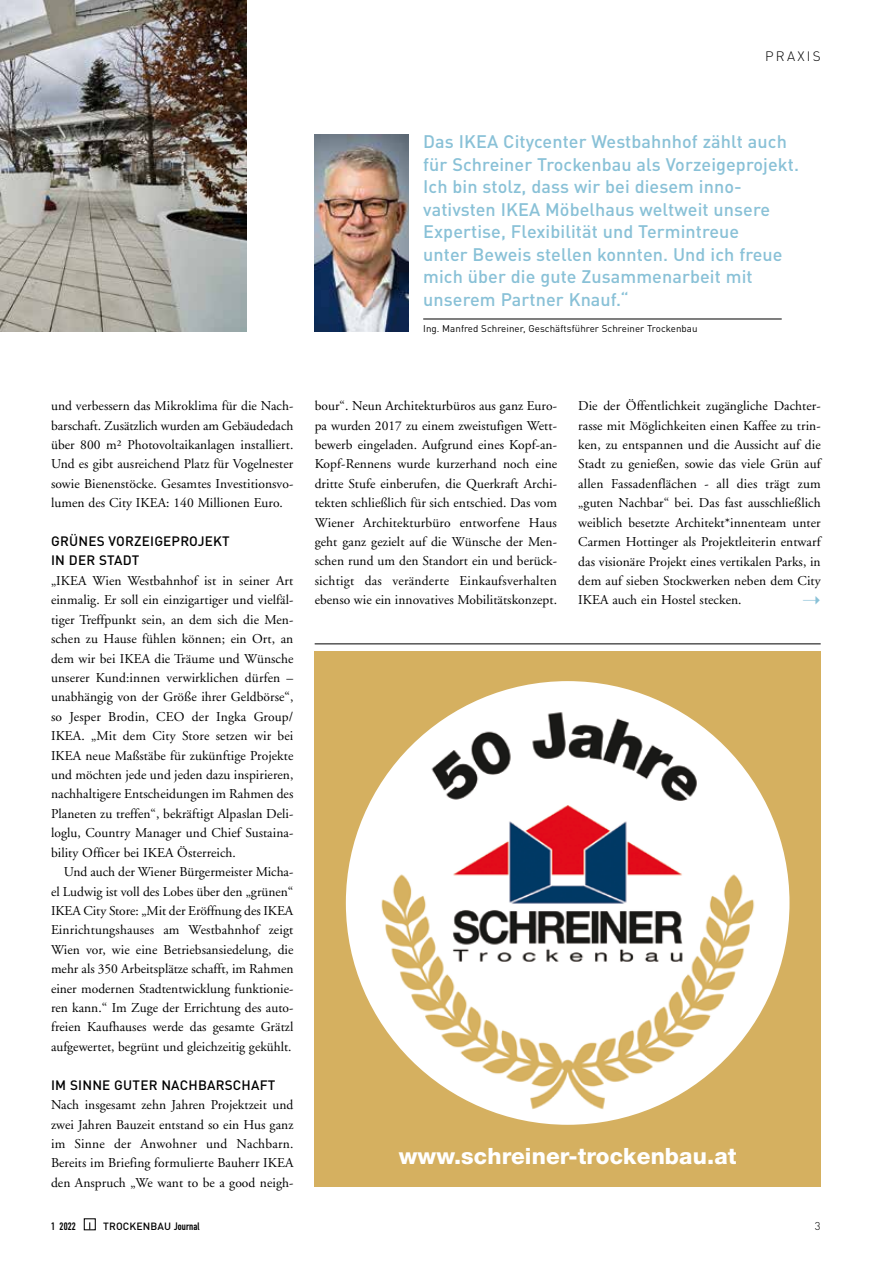
<style>
.page{position:relative;width:893px;height:1263px;background:#fff}
.page>*{position:absolute;margin:0;border:0;box-sizing:border-box;transform-origin:0 0}
.t1{font:800 22.5px "Helvetica Neue LT Pro";letter-spacing:.005em;color:#fff}
.t2{font:500 18px/22.5px "DINOT";letter-spacing:.005em;color:#89c1d7}
.t3{font:13.5px/19.4px "Adobe Garamond";letter-spacing:.005em;color:#000;text-align:justify}
.t4{font:500 13.5px/19.4px "DINOT";letter-spacing:.015em;color:#000}
.t5{font:300 13.5px "DINOT";letter-spacing:.165em;color:#000}
.t6{font:300 11.25px "DINOT";color:#000}
.t7{font:10.65px "DIN Engschrift Alternate";color:#000}
.t8{font:500 10.35px "DINOT";letter-spacing:.015em;color:#000}
.t9{font:9.75px "DINOT";letter-spacing:.005em;color:#000}
.s1{font-family:"DIN Engschrift Alternate";font-weight:400;font-size:10.65px}
</style>
<div class="page">
<img style="left:0;top:0;width:247px;height:332px">
<div style="left:84px;top:1218px;width:12px;height:12px;border:1px solid #000"></div>
<hr style="left:315px;top:643px;width:506px;height:1px;background:#000">
<div style="left:315px;top:651px;width:506px;height:535px;background:#d5b060"></div>
<img style="left:346px;top:681px;width:443px;height:444px;border-radius:222px">
<hr style="left:423px;top:319px;width:359px;height:1px;background:#000">
<img style="left:315px;top:134px;width:93px;height:197px">
<p class="t5" style="left:765px;top:48px;width:57px">PRAXIS</p>
<p class="t2" style="left:423px;top:130px;width:377px">Das IKEA Citycenter Westbahnhof zählt auch für Schreiner Trockenbau als Vorzeigeprojekt.<br>Ich bin stolz, dass wir bei diesem inno&shy;vativsten IKEA Möbelhaus weltweit unsere Expertise, Flexibilität und Termintreue<br>unter Beweis stellen konnten. Und ich freue mich über die gute Zusammenarbeit mit unserem Partner Knauf.“</p>
<p class="t9" style="left:423px;top:322px;width:276px">Ing. Manfred Schreiner, Geschäftsführer Schreiner Trockenbau</p>
<p class="t3" style="left:51px;top:396px;width:244px">und verbessern das Mikroklima für die Nach&shy;barschaft. Zusätzlich wurden am Gebäudedach über 800 m² Photovoltaikanlagen installiert.<br>Und es gibt ausreichend Platz für Vogelnester sowie Bienenstöcke. Gesamtes Investitionsvo&shy;lumen des City IKEA: 140 Millionen Euro.</p>
<p class="t4" style="left:51px;top:531px;width:180px">GRÜNES VORZEIGEPROJEKT<br>IN DER STADT</p>
<p class="t3" style="left:51px;top:571px;width:244px">„IKEA Wien Westbahnhof ist in seiner Art einmalig. Er soll ein einzigartiger und vielfäl&shy;tiger Treffpunkt sein, an dem sich die Men&shy;schen zu Hause fühlen können; ein Ort, an dem wir bei IKEA die Träume und Wünsche unserer Kund:innen verwirklichen dürfen – unabhängig von der Größe ihrer Geldbörse“, so Jesper Brodin, CEO der Ingka Group/ IKEA. „Mit dem City Store setzen wir bei IKEA neue Maßstäbe für zukünftige Projekte und möchten jede und jeden dazu inspirieren, nachhaltigere Entscheidungen im Rahmen des Planeten zu treffen“, bekräftigt Alpaslan Deli&shy;loglu, Country Manager und Chief Sustaina&shy;bility Officer bei IKEA Österreich.</p>
<p class="t3" style="left:51px;top:862px;width:244px;text-indent:13px">Und auch der Wiener Bürgermeister Micha&shy;el Ludwig ist voll des Lobes über den „grünen“ IKEA City Store: „Mit der Eröffnung des IKEA Einrichtungshauses am Westbahnhof zeigt Wien vor, wie eine Betriebsansiedelung, die mehr als 350 Arbeitsplätze schafft, im Rahmen einer modernen Stadtentwicklung funktionie&shy;ren kann.“ Im Zuge der Errichtung des auto&shy;freien Kaufhauses werde das gesamte Grätzl aufgewertet, begrünt und gleichzeitig gekühlt.</p>
<p class="t4" style="left:51px;top:1075px;width:226px">IM SINNE GUTER NACHBARSCHAFT</p>
<p class="t3" style="left:51px;top:1095px;width:244px">Nach insgesamt zehn Jahren Projektzeit und zwei Jahren Bauzeit entstand so ein Hus ganz im Sinne der Anwohner und Nachbarn.<br>Bereits im Briefing formulierte Bauherr IKEA den Anspruch „We want to be a good neigh-</p>
<p class="t3" style="left:315px;top:396px;width:244px">bour“. Neun Architekturbüros aus ganz Euro&shy;pa wurden 2017 zu einem zweistufigen Wett&shy;bewerb eingeladen. Aufgrund eines Kopf-an-Kopf-Rennens wurde kurzerhand noch eine dritte Stufe einberufen, die Querkraft Archi&shy;tekten schließlich für sich entschied. Das vom Wiener Architekturbüro entworfene Haus geht ganz gezielt auf die Wünsche der Men&shy;schen rund um den Standort ein und berück&shy;sichtigt das veränderte Einkaufsverhalten ebenso wie ein innovatives Mobilitätskonzept.</p>
<p class="t3" style="left:578px;top:397px;width:244px">Die der Öffentlichkeit zugängliche Dachter&shy;rasse mit Möglichkeiten einen Kaffee zu trin&shy;ken, zu entspannen und die Aussicht auf die Stadt zu genießen, sowie das viele Grün auf allen Fassadenflächen - all dies trägt zum „guten Nachbar“ bei. Das fast ausschließlich weiblich besetzte Architekt*innenteam unter Carmen Hottinger als Projektleiterin entwarf das visionäre Projekt eines vertikalen Parks, in dem auf sieben Stockwerken neben dem City IKEA auch ein Hostel stecken.</p>
<h1 class="t1" style="left:399px;top:1143px;width:339px">www.schreiner-trockenbau.at</h1>
<p class="t7" style="left:51px;top:1220px;width:26px">1 2022</p>
<p class="t8" style="left:103px;top:1220px;width:98px">TROCKENBAU <span class="s1">Journal</span></p>
<p class="t6" style="left:815px;top:1219px;width:7px">3</p>
</div>
